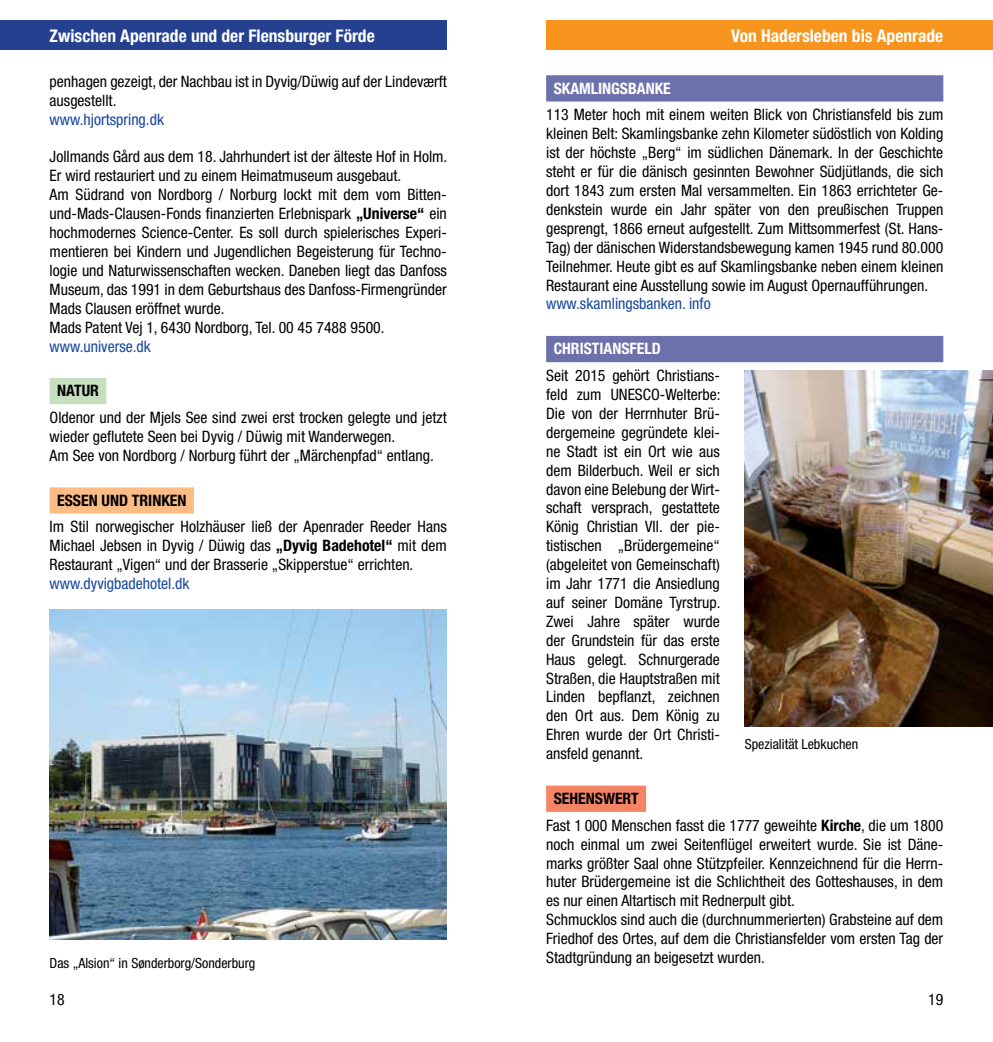
<style>
.page{position:relative;width:993px;height:1042px;background:#fff}
.page>*{position:absolute;margin:0;border:0;box-sizing:border-box;transform-origin:0 0}
.t1{font:700 condensed 17.5px "Helvetica Neue";color:#fff}
.t2{font:condensed 15.75px/18.9px "Helvetica Neue";color:#000}
.t3{font:condensed 15.75px "Helvetica Neue";color:#17479e}
.t4{font:700 condensed 15.75px "Helvetica Neue";color:#fff}
.t5{font:700 condensed 15.75px "Helvetica Neue";color:#000}
.t6{font:condensed 14px "Helvetica Neue";color:#000}
.s1{font-weight:700}
</style>
<div class="page">
<div style="left:546px;top:20px;width:446px;height:30px;background:#f7941e"></div>
<div style="left:0;top:20px;width:446px;height:30px;background:#25408f"></div>
<div style="left:50px;top:378px;width:56px;height:26px;background:#c7dfbf"></div>
<div style="left:50px;top:487px;width:144px;height:26px;background:#fcbc86"></div>
<div style="left:546px;top:75px;width:397px;height:27px;background:#6c70ab"></div>
<div style="left:546px;top:336px;width:397px;height:26px;background:#6c70ab"></div>
<div style="left:546px;top:785px;width:100px;height:27px;background:#f58465"></div>
<img style="left:744px;top:371px;width:248px;height:356px">
<img style="left:50px;top:610px;width:396px;height:329px">
<p class="t1" style="left:50px;top:25px;width:326px">Zwischen Apenrade und der Flensburger Förde</p>
<p class="t2" style="left:50px;top:72px;width:398px">penhagen gezeigt, der Nachbau ist in Dyvig/Düwig auf der Lindeværft ausgestellt.</p>
<p class="t3" style="left:50px;top:110px;width:116px">www.hjortspring.dk</p>
<p class="t2" style="left:50px;top:147px;width:399px">Jollmands Gård aus dem 18. Jahrhundert ist der älteste Hof in Holm.<br>Er wird restauriert und zu einem Heimatmuseum ausgebaut.<br>Am Südrand von Nordborg / Norburg lockt mit dem vom Bitten&shy;und-Mads-Clausen-Fonds finanzierten Erlebnispark <span class="s1">„Universe“</span> ein hochmodernes Science-Center. Es soll durch spielerisches Experi&shy;mentieren bei Kindern und Jugendlichen Begeisterung für Techno&shy;logie und Naturwissenschaften wecken. Daneben liegt das Danfoss Museum, das 1991 in dem Geburtshaus des Danfoss-Firmengründer Mads Clausen eröffnet wurde.<br>Mads Patent Vej 1, 6430 Nordborg, Tel. 00 45 7488 9500.</p>
<p class="t3" style="left:50px;top:337px;width:103px">www.universe.dk</p>
<p class="t5" style="left:57px;top:381px;width:19px">Natur</p>
<p class="t2" style="left:50px;top:408px;width:398px">Oldenor und der Mjels See sind zwei erst trocken gelegte und jetzt wieder geflutete Seen bei Dyvig / Düwig mit Wanderwegen.<br>Am See von Nordborg / Norburg führt der „Märchenpfad“ entlang.</p>
<p class="t5" style="left:57px;top:490px;width:17px">Essen</p>
<p class="t5" style="left:101px;top:490px;width:10px">und</p>
<p class="t5" style="left:132px;top:490px;width:17px">Trinken</p>
<p class="t2" style="left:50px;top:517px;width:398px;text-align:justify">Im Stil norwegischer Holzhäuser ließ der Apenrader Reeder Hans Michael Jebsen in Dyvig / Düwig das <span class="s1">„Dyvig Badehotel“</span> mit dem Restaurant „Vigen“ und der Brasserie „Skipperstue“ errichten.</p>
<p class="t3" style="left:50px;top:574px;width:141px">www.dyvigbadehotel.dk</p>
<p class="t6" style="left:50px;top:954px;width:207px">Das „Alsion“ in Sønderborg/Sonderburg</p>
<p class="t2" style="left:50px;top:989px;width:17px">18</p>
<p class="t1" style="left:730px;top:25px;width:214px">Von Hadersleben bis Apenrade</p>
<p class="t4" style="left:553px;top:78px;width:118px">SKAMLINGSBANKE</p>
<p class="t2" style="left:546px;top:105px;width:398px;text-align:justify">113 Meter hoch mit einem weiten Blick von Christiansfeld bis zum kleinen Belt: Skamlingsbanke zehn Kilometer südöstlich von Kolding ist der höchste „Berg“ im südlichen Dänemark. In der Geschichte steht er für die dänisch gesinnten Bewohner Südjütlands, die sich dort 1843 zum ersten Mal versammelten. Ein 1863 errichteter Ge&shy;denkstein wurde ein Jahr später von den preußischen Truppen gesprengt, 1866 erneut aufgestellt. Zum Mittsommerfest (St. Hans-Tag) der dänischen Widerstandsbewegung kamen 1945 rund 80.000<br>Teilnehmer. Heute gibt es auf Skamlingsbanke neben einem kleinen Restaurant eine Ausstellung sowie im August Opernaufführungen.</p>
<p class="t3" style="left:546px;top:295px;width:166px">www.skamlingsbanken. info</p>
<p class="t4" style="left:553px;top:339px;width:109px">CHRISTIANSFELD</p>
<p class="t2" style="left:546px;top:366px;width:176px;text-align:justify">Seit 2015 gehört Christians&shy;feld zum UNESCO-Welterbe:<br>Die von der Herrnhuter Brü&shy;dergemeine gegründete klei&shy;ne Stadt ist ein Ort wie aus dem Bilderbuch. Weil er sich davon eine Belebung der Wirt&shy;schaft versprach, gestattete König Christian VII. der pie&shy;tistischen „Brüdergemeine“ (abgeleitet von Gemeinschaft) im Jahr 1771 die Ansiedlung auf seiner Domäne Tyrstrup.<br>Zwei Jahre später wurde der Grundstein für das erste Haus gelegt. Schnurgerade Straßen, die Hauptstraßen mit Linden bepflanzt, zeichnen den Ort aus. Dem König zu Ehren wurde der Ort Christi&shy;ansfeld genannt.</p>
<p class="t2" style="left:546px;top:785px;width:398px;line-height:26.8px;text-indent:8px"><span class="s1">Sehenswert<br></span>Fast 1 000 Menschen fasst die 1777 geweihte <span class="s1">Kirche</span>, die um 1800</p>
<p class="t2" style="left:546px;top:834px;width:398px">noch einmal um zwei Seitenflügel erweitert wurde. Sie ist Däne&shy;marks größter Saal ohne Stützpfeiler. Kennzeichnend für die Herrn&shy;huter Brüdergemeine ist die Schlichtheit des Gotteshauses, in dem es nur einen Altartisch mit Rednerpult gibt.<br>Schmucklos sind auch die (durchnummerierten) Grabsteine auf dem Friedhof des Ortes, auf dem die Christiansfelder vom ersten Tag der Stadtgründung an beigesetzt wurden.</p>
<p class="t6" style="left:744px;top:736px;width:115px">Spezialität Lebkuchen</p>
<p class="t2" style="left:927px;top:989px;width:17px">19</p>
</div>
